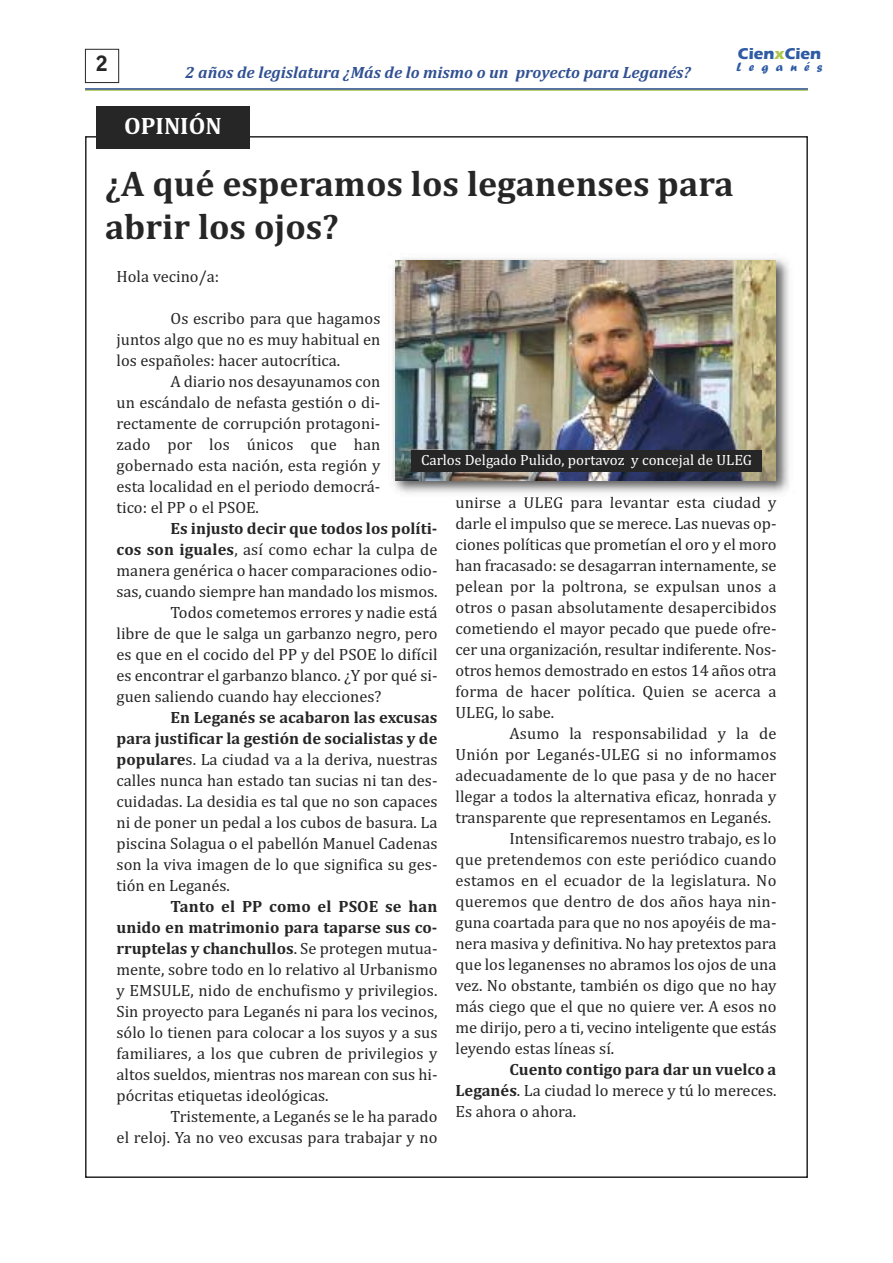
<style>
.page{position:relative;width:893px;height:1263px;background:#fff}
.page>*{position:absolute;margin:0;border:0;box-sizing:border-box;transform-origin:0 0}
.t1{font:700 36px/43.2px "Cambria";color:#272627}
.t2{font:700 24px "Cambria";color:#fff}
.t3{font:900 21px "Bell Gothic Std";color:#272627}
.t4{font:16.5px/21px "Cambria";color:#272627;text-align:justify}
.t5{font:italic 700 16.5px "Cambria";color:#315193}
.t6{font:700 16.5px "Cambria";color:#272627}
.t7{font:700 16.2px "Eras ITC";color:#2e5ba4}
.t8{font:15px "Cambria";color:#fff}
.t9{font:12.6px "Forte";letter-spacing:.585em;color:#2e5ba4}
.s1{color:#aec750}
.s2{font-weight:700}
</style>
<div class="page">
<div style="left:96px;top:106px;width:154px;height:42px;background:#272627"></div>
<hr style="left:85px;top:89px;width:723px;height:2px;background:#a7c451">
<hr style="left:85px;top:88px;width:723px;height:2px;background:#315193">
<div style="left:85px;top:49px;width:34px;height:34px;border:1px solid #272627"></div>
<img style="left:393px;top:258px;width:396px;height:242px">
<svg style="left:473px;top:497px;width:19px;height:2px"></svg>
<img style="left:395px;top:260px;width:381px;height:220px">
<div style="left:411px;top:451px;width:351px;height:21px;background:#272627"></div>
<p class="t3" style="left:96px;top:56px;width:13px">2</p>
<p class="t5" style="left:185px;top:62px;width:507px">2 años de legislatura ¿Más de lo mismo o un proyecto para Leganés?</p>
<h2 class="t2" style="left:124px;top:112px;width:99px">OPINIÓN</h2>
<p class="t7" style="left:738px;top:44px;width:85px">Cien<span class="s1">x</span>Cien</p>
<p class="t9" style="left:737px;top:59px;width:87px">Leganés</p>
<h1 class="t1" style="left:105px;top:162px;width:630px">¿A qué esperamos los leganenses para abrir los ojos?</h1>
<p class="t4" style="left:117px;top:265px;width:104px">Hola vecino/a:</p>
<p class="t4" style="left:117px;top:307px;width:265px;text-indent:54px">Os escribo para que hagamos juntos algo que no es muy habitual en los españoles: hacer autocrítica.</p>
<p class="t4" style="left:117px;top:370px;width:265px;text-indent:54px">A diario nos desayunamos con un escándalo de nefasta gestión o di&shy;rectamente de corrupción protagoni&shy;zado por los únicos que han gobernado esta nación, esta región y esta localidad en el periodo democrá&shy;tico: el PP o el PSOE.</p>
<p class="t6" style="left:171px;top:518px;width:268px">Es injusto decir que todos los políti-</p>
<p class="t4" style="left:117px;top:538px;width:322px"><span class="s2">cos son iguales</span>, así como echar la culpa de</p>
<p class="t4" style="left:117px;top:559px;width:322px">manera genérica o hacer comparaciones odio-</p>
<p class="t4" style="left:117px;top:580px;width:322px">sas, cuando siempre han mandado los mismos.</p>
<p class="t4" style="left:171px;top:601px;width:268px">Todos cometemos errores y nadie está</p>
<p class="t4" style="left:117px;top:622px;width:322px">libre de que le salga un garbanzo negro, pero</p>
<p class="t4" style="left:117px;top:643px;width:322px">es que en el cocido del PP y del PSOE lo difícil</p>
<p class="t4" style="left:117px;top:664px;width:322px">es encontrar el garbanzo blanco. ¿Y por qué si-</p>
<p class="t4" style="left:117px;top:685px;width:266px">guen saliendo cuando hay elecciones?</p>
<p class="t4" style="left:117px;top:706px;width:322px;text-indent:54px"><span class="s2">En Leganés se acabaron las excusas para justificar la gestión de socialistas y de populare</span>s. La ciudad va a la deriva, nuestras calles nunca han estado tan sucias ni tan des&shy;cuidadas. La desidia es tal que no son capaces ni de poner un pedal a los cubos de basura. La piscina Solagua o el pabellón Manuel Cadenas son la viva imagen de lo que significa su ges&shy;tión en Leganés.</p>
<p class="t4" style="left:117px;top:895px;width:322px;text-indent:54px"><span class="s2">Tanto el PP como el PSOE se han unido en matrimonio para taparse sus co&shy;rruptelas y chanchullos</span>. Se protegen mutua&shy;mente, sobre todo en lo relativo al Urbanismo y EMSULE, nido de enchufismo y privilegios.<br>Sin proyecto para Leganés ni para los vecinos, sólo lo tienen para colocar a los suyos y a sus familiares, a los que cubren de privilegios y altos sueldos, mientras nos marean con sus hi&shy;pócritas etiquetas ideológicas.</p>
<p class="t4" style="left:117px;top:1105px;width:322px;text-align:right">Tristemente, a Leganés se le ha parado<br>el reloj. Ya no veo excusas para trabajar y no</p>
<p class="t8" style="left:421px;top:451px;width:333px">Carlos Delgado Pulido, portavoz y concejal de ULEG</p>
<p class="t4" style="left:455px;top:492px;width:322px">unirse a ULEG para levantar esta ciudad y darle el impulso que se merece. Las nuevas op&shy;ciones políticas que prometían el oro y el moro han fracasado: se desagarran internamente, se pelean por la poltrona, se expulsan unos a otros o pasan absolutamente desapercibidos cometiendo el mayor pecado que puede ofre&shy;cer una organización, resultar indiferente. Nos&shy;otros hemos demostrado en estos 14 años otra forma de hacer política. Quien se acerca a ULEG, lo sabe.</p>
<p class="t4" style="left:509px;top:723px;width:268px">Asumo la responsabilidad y la de</p>
<p class="t4" style="left:455px;top:744px;width:322px">Unión por Leganés-ULEG si no informamos</p>
<p class="t4" style="left:455px;top:765px;width:322px">adecuadamente de lo que pasa y de no hacer</p>
<p class="t4" style="left:455px;top:786px;width:322px">llegar a todos la alternativa eficaz, honrada y</p>
<p class="t4" style="left:455px;top:807px;width:317px">transparente que representamos en Leganés.</p>
<p class="t4" style="left:509px;top:828px;width:268px">Intensificaremos nuestro trabajo, es lo</p>
<p class="t4" style="left:455px;top:849px;width:322px">que pretendemos con este periódico cuando</p>
<p class="t4" style="left:455px;top:870px;width:322px">estamos en el ecuador de la legislatura. No</p>
<p class="t4" style="left:455px;top:891px;width:322px">queremos que dentro de dos años haya nin-</p>
<p class="t4" style="left:455px;top:912px;width:322px">guna coartada para que no nos apoyéis de ma-</p>
<p class="t4" style="left:455px;top:933px;width:322px">nera masiva y definitiva. No hay pretextos para</p>
<p class="t4" style="left:455px;top:954px;width:322px">que los leganenses no abramos los ojos de una</p>
<p class="t4" style="left:455px;top:975px;width:322px">vez. No obstante, también os digo que no hay</p>
<p class="t4" style="left:455px;top:996px;width:322px">más ciego que el que no quiere ver. A esos no</p>
<p class="t4" style="left:455px;top:1017px;width:322px">me dirijo, pero a ti, vecino inteligente que estás</p>
<p class="t4" style="left:455px;top:1038px;width:160px">leyendo estas líneas sí.</p>
<p class="t4" style="left:455px;top:1059px;width:322px;text-indent:54px"><span class="s2">Cuento contigo para dar un vuelco a Leganés</span>. La ciudad lo merece y tú lo mereces.<br>Es ahora o ahora.</p>
</div>
